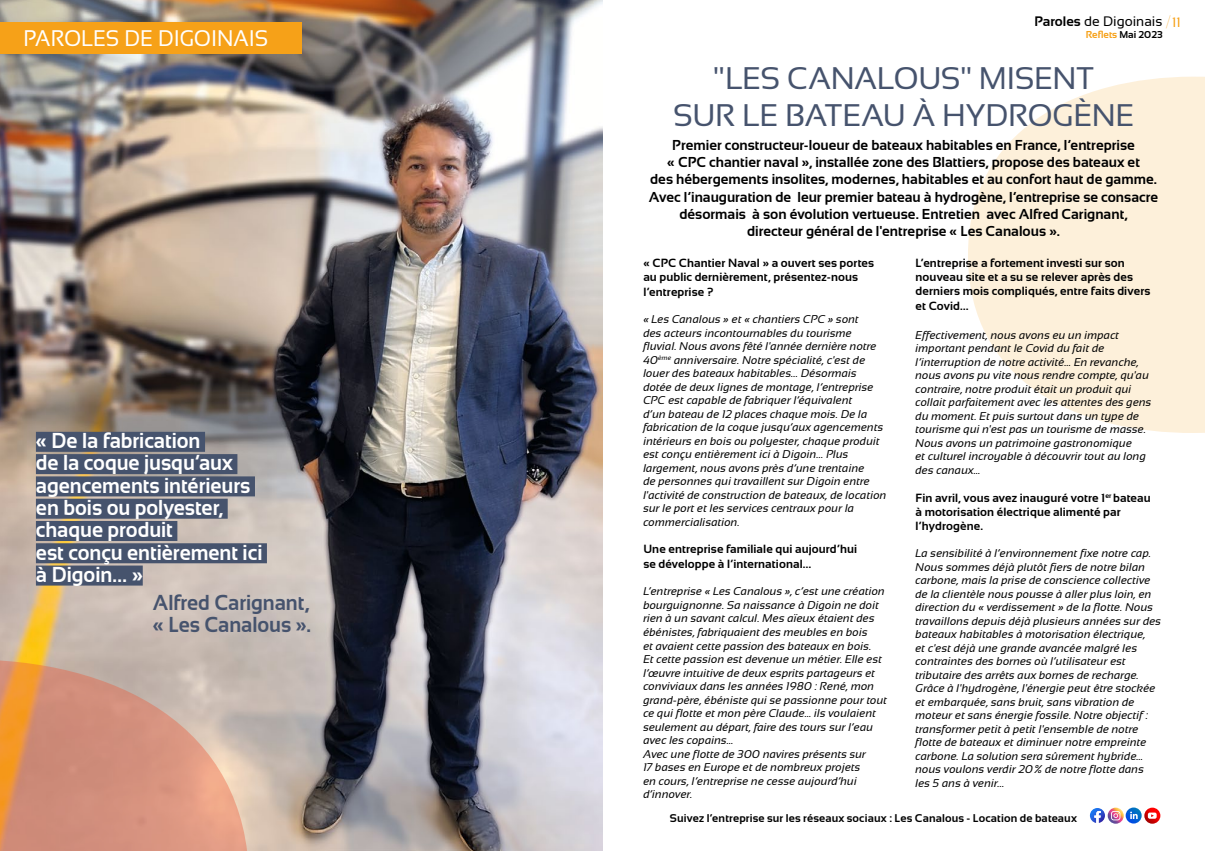
<style>
.page{position:relative;width:1205px;height:851px;background:#fff}
.page>*{position:absolute;margin:0;border:0;box-sizing:border-box;transform-origin:0 0}
.t1{font:31.25px/37.5px "Sansation";letter-spacing:-.01em;color:#46536d;text-align:center}
.t2{font:22.62px "Sansation";letter-spacing:-.005em;color:#fff;scale:.94 1}
.t3{font:700 21.62px/22.2px "Sansation";color:#fff;scale:.94 1}
.t4{font:700 21.62px/22.2px "Sansation";color:#46536d;scale:.94 1}
.t5{font:700 14.38px/17.2px "Sansation";color:#000;text-align:center}
.t6{font:13.75px "Sansation";color:#000}
.t7{font:13.75px "Sansation";color:#f6a118}
.t8{font:700 11.88px/14.5px "Sansation";letter-spacing:.01em;color:#000}
.t9{font:italic 11.25px/13.5px "Sansation";letter-spacing:.01em;color:#000}
.t10{font:700 11.25px "Sansation";letter-spacing:.01em;color:#000}
.t11{font:700 10px "Sansation";color:#f6a118}
.s1{font-family:"Hiragino Sans W0"}
.s2{font-weight:700}
.s3{color:#000}
</style>
<div class="page">
<svg style="left:968px;top:76px;width:237px;height:357px;fill:#fdf0da"></svg>
<img style="left:0;top:0;width:602px;height:850px">
<div style="left:0;top:22px;width:301px;height:32px;background:#f6a118"></div>
<svg style="left:0;top:658px;width:250px;height:192px;background:#d59c83"></svg>
<svg style="left:1090px;top:808px;width:15px;height:14px"></svg>
<svg style="left:1125px;top:807px;width:16px;height:16px"></svg>
<svg style="left:1130px;top:811px;width:7px;height:7px"></svg>
<svg style="left:1107px;top:807px;width:17px;height:16px"></svg>
<svg style="left:1111px;top:810px;width:9px;height:10px"></svg>
<svg style="left:1144px;top:807px;width:16px;height:16px"></svg>
<svg style="left:1148px;top:812px;width:8px;height:6px"></svg>
<div style="left:36px;top:432px;width:169px;height:20px;background:#46536d"></div>
<div style="left:36px;top:454px;width:201px;height:20px;background:#46536d"></div>
<div style="left:36px;top:476px;width:219px;height:20px;background:#46536d"></div>
<div style="left:36px;top:498px;width:192px;height:20px;background:#46536d"></div>
<div style="left:36px;top:521px;width:141px;height:20px;background:#46536d"></div>
<div style="left:36px;top:543px;width:231px;height:20px;background:#46536d"></div>
<div style="left:36px;top:565px;width:107px;height:20px;background:#46536d"></div>
<h2 class="t2" style="left:23px;top:26px;width:262px">PAROLES DE DIGOINAIS</h2>
<h3 class="t3" style="left:36px;top:429px;width:242px">« De la fabrication<br>de la coque jusqu’aux agencements intérieurs en bois ou polyester, chaque produit<br>est conçu entièrement ici à Digoin… »</h3>
<h3 class="t4" style="left:153px;top:591px;width:170px">Alfred Carignant, « Les Canalous ».</h3>
<p class="t7" style="left:1166px;top:15px;width:16px"><span class="s1">/</span> 11</p>
<p class="t6" style="left:1034px;top:14px;width:130px"><span class="s2">Paroles</span> de Digoinais</p>
<p class="t11" style="left:1086px;top:29px;width:78px">Reflets <span class="s3">Mai 2023</span></p>
<h1 class="t1" style="left:673px;top:59px;width:462px">"LES CANALOUS" MISENT<br>SUR LE BATEAU À HYDROGÈNE</h1>
<p class="t5" style="left:649px;top:136px;width:511px">Premier constructeur-loueur de bateaux habitables en France, l’entreprise<br>« CPC chantier naval », installée zone des Blattiers, propose des bateaux et<br>des hébergements insolites, modernes, habitables et au confort haut de gamme.<br>Avec l’inauguration de leur premier bateau à hydrogène, l’entreprise se consacre désormais à son évolution vertueuse. Entretien avec Alfred Carignant,<br>directeur général de l'entreprise « Les Canalous ».</p>
<p class="t8" style="left:643px;top:255px;width:232px">« CPC Chantier Naval » a ouvert ses portes au public dernièrement, présentez-nous l’entreprise ?</p>
<p class="t9" style="left:643px;top:312px;width:245px">« Les Canalous » et « chantiers CPC » sont<br>des acteurs incontournables du tourisme fluvial. Nous avons fêté l'année dernière notre 40<sup>ème</sup> anniversaire. Notre spécialité, c'est de louer des bateaux habitables... Désormais dotée de deux lignes de montage, l’entreprise CPC est capable de fabriquer l’équivalent<br>d’un bateau de 12 places chaque mois. De la fabrication de la coque jusqu’aux agencements intérieurs en bois ou polyester, chaque produit est conçu entièrement ici à Digoin... Plus largement, nous avons près d’une trentaine<br>de personnes qui travaillent sur Digoin entre l'activité de construction de bateaux, de location sur le port et les services centraux pour la commercialisation.</p>
<p class="t8" style="left:643px;top:541px;width:215px;line-height:15px">Une entreprise familiale qui aujourd’hui se développe à l’international…</p>
<p class="t9" style="left:643px;top:584px;width:245px">L’entreprise « Les Canalous », c’est une création bourguignonne. Sa naissance à Digoin ne doit rien à un savant calcul. Mes aïeux étaient des ébénistes, fabriquaient des meubles en bois<br>et avaient cette passion des bateaux en bois.<br>Et cette passion est devenue un métier. Elle est l’œuvre intuitive de deux esprits partageurs et conviviaux dans les années 1980 : René, mon grand-père, ébéniste qui se passionne pour tout ce qui flotte et mon père Claude… ils voulaient seulement au départ, faire des tours sur l’eau avec les copains…<br>Avec une flotte de 300 navires présents sur<br>17 bases en Europe et de nombreux projets<br>en cours, l’entreprise ne cesse aujourd’hui d’innover.</p>
<p class="t8" style="left:915px;top:255px;width:236px">L’entreprise a fortement investi sur son nouveau site et a su se relever après des derniers mois compliqués, entre faits divers et Covid…</p>
<p class="t9" style="left:915px;top:328px;width:237px">Effectivement, nous avons eu un impact important pendant le Covid du fait de l’interruption de notre activité… En revanche, nous avons pu vite nous rendre compte, qu'au contraire, notre produit était un produit qui collait parfaitement avec les attentes des gens du moment. Et puis surtout dans un type de tourisme qui n'est pas un tourisme de masse.<br>Nous avons un patrimoine gastronomique<br>et culturel incroyable à découvrir tout au long des canaux…</p>
<p class="t8" style="left:915px;top:490px;width:237px">Fin avril, vous avez inauguré votre 1<sup>er</sup> bateau à motorisation électrique alimenté par l’hydrogène.</p>
<p class="t9" style="left:915px;top:546px;width:247px">La sensibilité à l’environnement fixe notre cap.<br>Nous sommes déjà plutôt fiers de notre bilan carbone, mais la prise de conscience collective de la clientèle nous pousse à aller plus loin, en direction du « verdissement » de la flotte. Nous travaillons depuis déjà plusieurs années sur des bateaux habitables à motorisation électrique,<br>et c'est déjà une grande avancée malgré les contraintes des bornes où l’utilisateur est tributaire des arrêts aux bornes de recharge.<br>Grâce à l'hydrogène, l'énergie peut être stockée et embarquée, sans bruit, sans vibration de moteur et sans énergie fossile. Notre objectif : transformer petit à petit l'ensemble de notre flotte de bateaux et diminuer notre empreinte carbone. La solution sera sûrement hybride… nous voulons verdir 20% de notre flotte dans les 5 ans à venir...</p>
<p class="t10" style="left:670px;top:812px;width:409px">Suivez l’entreprise sur les réseaux sociaux : Les Canalous - Location de bateaux</p>
</div>
